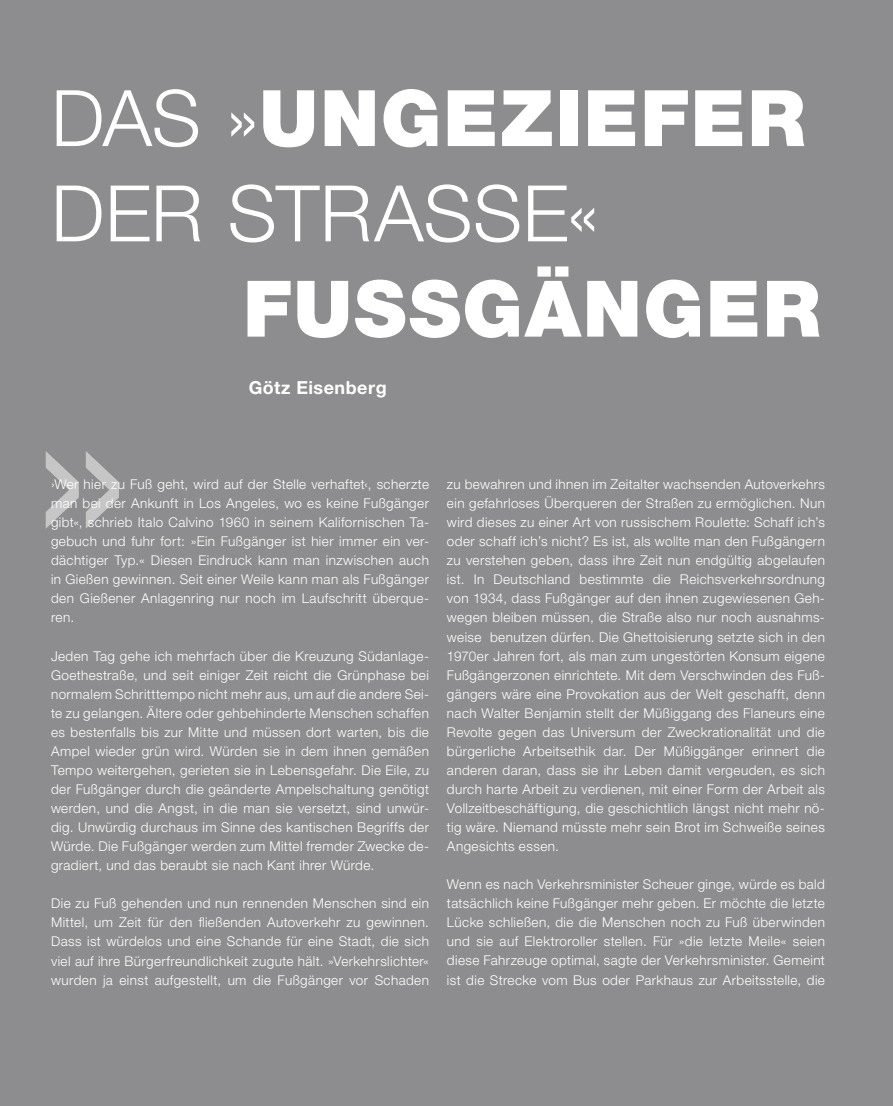
<style>
.page{position:relative;width:893px;height:1106px;background:#8d8d8f}
.page>*{position:absolute;margin:0;border:0;box-sizing:border-box;transform-origin:0 0}
.t1{font:300 78px/95.2px "Helvetica Neue LT Std";letter-spacing:.005em;color:#fff}
.t2{font:900 78px "Helvetica Neue LT Std";letter-spacing:.02em;color:#fff}
.t3{font:700 18px "Helvetica Neue LT Std";letter-spacing:.025em;color:#fff}
.t4{font:300 13.5px/19px "Helvetica Neue LT Std";letter-spacing:.03em;color:#fff;text-align:justify}
.s1{font-weight:900}
</style>
<div class="page">
<svg style="left:46px;top:451px;width:73px;height:77px"></svg>
<h1 class="t1" style="left:51px;top:69px;width:756px">DAS »<span class="s1">UNGEZIEFER<br></span>DER STRASSE«</h1>
<h1 class="t2" style="left:243px;top:262px;width:579px">FUSSGÄNGER</h1>
<h2 class="t3" style="left:249px;top:376px;width:139px">Götz Eisenberg</h2>
<p class="t4" style="left:51px;top:474px;width:379px">›Wer hier zu Fuß geht, wird auf der Stelle verhaftet‹, scherzte man bei der Ankunft in Los Angeles, wo es keine Fußgänger gibt«, schrieb Italo Calvino 1960 in seinem Kalifornischen Ta&shy;gebuch und fuhr fort: »Ein Fußgänger ist hier immer ein ver&shy;dächtiger Typ.« Diesen Eindruck kann man inzwischen auch in Gießen gewinnen. Seit einer Weile kann man als Fußgänger den Gießener Anlagenring nur noch im Laufschritt überque&shy;ren.</p>
<p class="t4" style="left:51px;top:646px;width:379px">Jeden Tag gehe ich mehrfach über die Kreuzung Südanlage-Goethestraße, und seit einiger Zeit reicht die Grünphase bei normalem Schritttempo nicht mehr aus, um auf die andere Sei&shy;te zu gelangen. Ältere oder gehbehinderte Menschen schaffen es bestenfalls bis zur Mitte und müssen dort warten, bis die Ampel wieder grün wird. Würden sie in dem ihnen gemäßen Tempo weitergehen, gerieten sie in Lebensgefahr. Die Eile, zu der Fußgänger durch die geänderte Ampelschaltung genötigt werden, und die Angst, in die man sie versetzt, sind unwür&shy;dig. Unwürdig durchaus im Sinne des kantischen Begriffs der Würde. Die Fußgänger werden zum Mittel fremder Zwecke de&shy;gradiert, und das beraubt sie nach Kant ihrer Würde.</p>
<p class="t4" style="left:51px;top:893px;width:379px">Die zu Fuß gehenden und nun rennenden Menschen sind ein Mittel, um Zeit für den fließenden Autoverkehr zu gewinnen.<br>Dass ist würdelos und eine Schande für eine Stadt, die sich viel auf ihre Bürgerfreundlichkeit zugute hält. »Verkehrslichter« wurden ja einst aufgestellt, um die Fußgänger vor Schaden</p>
<p class="t4" style="left:447px;top:474px;width:379px">zu bewahren und ihnen im Zeitalter wachsenden Autoverkehrs ein gefahrloses Überqueren der Straßen zu ermöglichen. Nun wird dieses zu einer Art von russischem Roulette: Schaff ich’s oder schaff ich’s nicht? Es ist, als wollte man den Fußgängern zu verstehen geben, dass ihre Zeit nun endgültig abgelaufen ist. In Deutschland bestimmte die Reichsverkehrsordnung von 1934, dass Fußgänger auf den ihnen zugewiesenen Geh&shy;wegen bleiben müssen, die Straße also nur noch ausnahms&shy;weise benutzen dürfen. Die Ghettoisierung setzte sich in den 1970er Jahren fort, als man zum ungestörten Konsum eigene Fußgängerzonen einrichtete. Mit dem Verschwinden des Fuß&shy;gängers wäre eine Provokation aus der Welt geschafft, denn nach Walter Benjamin stellt der Müßiggang des Flaneurs eine Revolte gegen das Universum der Zweckrationalität und die bürgerliche Arbeitsethik dar. Der Müßiggänger erinnert die anderen daran, dass sie ihr Leben damit vergeuden, es sich durch harte Arbeit zu verdienen, mit einer Form der Arbeit als Vollzeitbeschäftigung, die geschichtlich längst nicht mehr nö&shy;tig wäre. Niemand müsste mehr sein Brot im Schweiße seines Angesichts essen.</p>
<p class="t4" style="left:447px;top:874px;width:379px">Wenn es nach Verkehrsminister Scheuer ginge, würde es bald tatsächlich keine Fußgänger mehr geben. Er möchte die letzte Lücke schließen, die die Menschen noch zu Fuß überwinden und sie auf Elektroroller stellen. Für »die letzte Meile« seien diese Fahrzeuge optimal, sagte der Verkehrsminister. Gemeint ist die Strecke vom Bus oder Parkhaus zur Arbeitsstelle, die</p>
</div>
